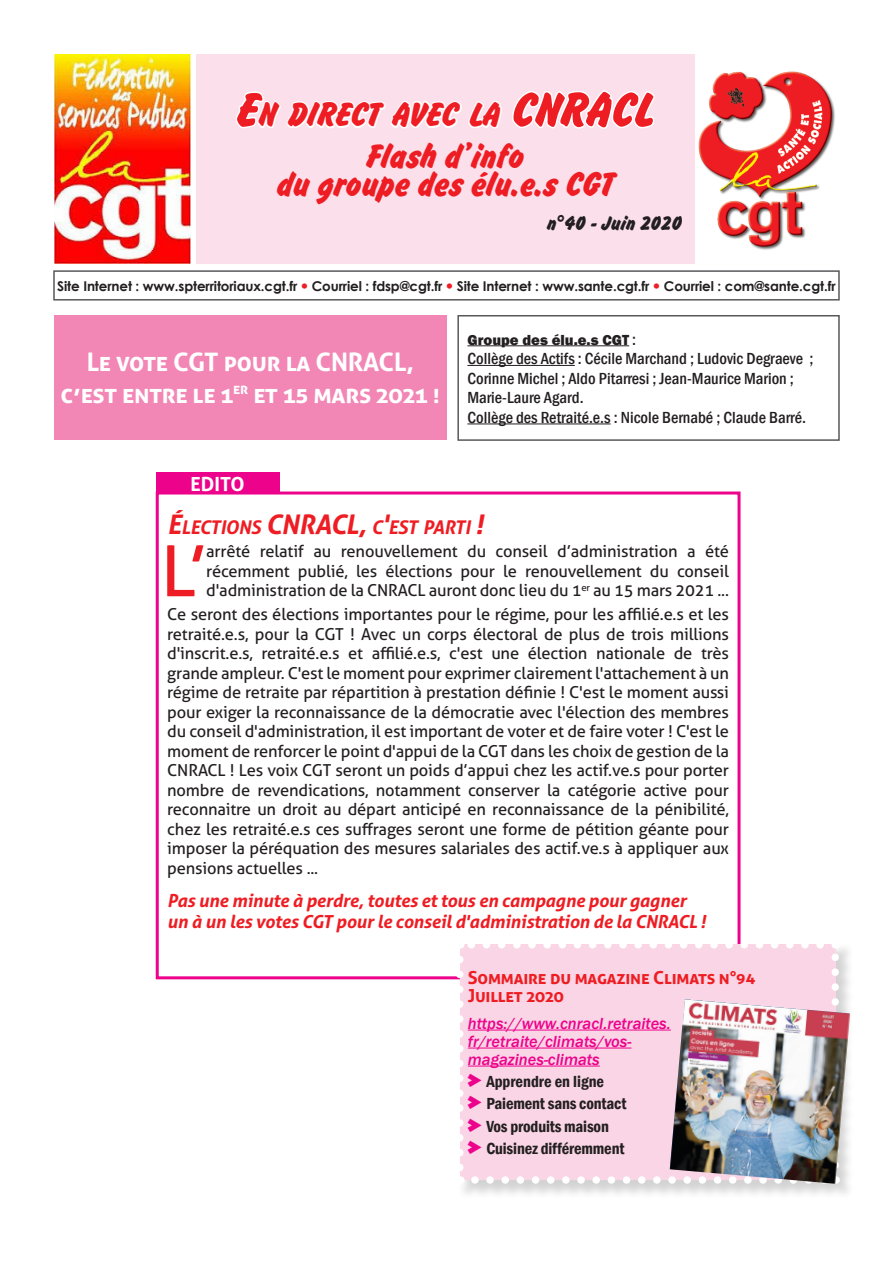
<style>
.page{position:relative;width:893px;height:1263px;background:#fff}
.page>*{position:absolute;margin:0;border:0;box-sizing:border-box;transform-origin:0 0}
.txt_courant{font:70.65px "Aller";color:#ee1d23}
.t1{font:36px/28.5px "Brush Hand New";color:#ee1d23;text-align:center}
.t2{font:35.7px "Brush Hand New";color:#ee1d23}
.accroche_couv{font:700 25.5px/31.5px "Aller";letter-spacing:-.01em;color:#fff;text-align:center}
.t3{font:21px "Brush Hand New";color:#231f20}
.t4{font:700 19.5px "Aller";color:#fff}
.txt_courant-2{font:italic 700 18.9px "Aller";letter-spacing:-.015em;color:#ee1d23}
.txt_courant-3{font:italic 700 18px/21px "Aller";letter-spacing:-.01em;color:#ee1d23}
.txt_encadré{font:700 18px/18px "Aller";letter-spacing:-.01em;color:#ee1d23}
.txt_courant-4{font:16.5px/19.5px "Aller";letter-spacing:-.01em;color:#231f20;text-align:justify}
.t5{font:500 condensed 16.5px/19.5px "Franklin Gothic";color:#231f20}
.appel_de_une{font:italic 500 16.5px/18px "Franklin Gothic";color:#ed028c}
.intertitre{font:600 condensed 16.5px "Franklin Gothic";letter-spacing:-.01em;color:#231f20}
.appel_de_une-2{font:600 condensed 16.5px "Franklin Gothic";color:#231f20}
.t6{font:800 15px "Franklin Gothic";color:#231f20}
.t7{font:700 13.5px "Century Gothic";letter-spacing:-.01em;color:#231f20}
.s1{font-size:51px}
.s2{font-weight:500;font-stretch:condensed;font-size:16.5px}
.s3{font-size:27px}
.s4{font-family:"Arrowstfb";font-weight:400;font-stretch:normal;color:#ed028c}
</style>
<div class="page">
<div style="left:156px;top:491px;width:584px;height:488px;border:3px solid #ed028c"></div>
<img style="left:55px;top:54px;width:135px;height:210px">
<img style="left:698px;top:71px;width:137px;height:179px">
<div style="left:197px;top:54px;width:498px;height:210px;background:#fbdfeb"></div>
<svg style="left:235px;top:91px;width:267px;height:38px"></svg>
<svg style="left:512px;top:90px;width:143px;height:39px"></svg>
<div style="left:53px;top:270px;width:787px;height:31px;border:2px solid #57585a"></div>
<hr style="left:467px;top:345px;width:162px;height:1px;background:#231f20">
<hr style="left:467px;top:365px;width:108px;height:1px;background:#231f20">
<hr style="left:467px;top:423px;width:144px;height:1px;background:#231f20">
<div style="left:457px;top:315px;width:383px;height:126px;border:2px solid #57585a"></div>
<div style="left:54px;top:315px;width:392px;height:125px;background:#f287b6"></div>
<div style="left:156px;top:473px;width:123px;height:21px;background:#ed028c"></div>
<div style="left:457px;top:942px;width:398px;height:258px;background:#231f20;opacity:.2"></div>
<div style="left:460px;top:945px;width:375px;height:235px;background:#fad5e5"></div>
<hr style="left:468px;top:1030px;width:203px;height:1px;background:#ed028c">
<hr style="left:468px;top:1048px;width:163px;height:1px;background:#ed028c">
<hr style="left:468px;top:1066px;width:132px;height:1px;background:#ed028c">
<svg style="left:475px;top:1176px;width:195px;height:8px"></svg>
<svg style="left:467px;top:941px;width:353px;height:7px"></svg>
<svg style="left:456px;top:959px;width:8px;height:225px"></svg>
<svg style="left:831px;top:942px;width:8px;height:57px"></svg>
<img style="left:670px;top:999px;width:180px;height:185px">
<p class="t2" style="left:238px;top:92px;width:418px"><span class="s1">E</span>N DIRECT AVEC LA <span class="s1">CNRACL</span></p>
<p class="t1" style="left:277px;top:141px;width:338px">Flash d’info<br>du groupe des élu.e.s CGT</p>
<p class="t3" style="left:547px;top:210px;width:136px">n°40 - Juin 2020</p>
<p class="t7" style="left:57px;top:275px;width:780px">Site Internet : www.spterritoriaux.cgt.fr Courriel : fdsp@cgt.fr Site Internet : www.sante.cgt.fr Courriel : com@sante.cgt.fr</p>
<p class="accroche_couv" style="left:61px;top:346px;width:381px">Le vote CGT pour la CNRACL, c’est entre le 1<sup>er</sup> et 15 mars 2021 !</p>
<p class="t4" style="left:190px;top:471px;width:56px">EDITO</p>
<p class="t6" style="left:467px;top:330px;width:170px">Groupe des élu.e.s CGT <span class="s2">:</span></p>
<p class="t5" style="left:467px;top:349px;width:347px">Collège des Actifs : Cécile Marchand ; Ludovic Degraeve ;<br>Corinne Michel ; Aldo Pitarresi ; Jean-Maurice Marion ;<br>Marie-Laure Agard.</p>
<p class="t5" style="left:467px;top:407px;width:340px">Collège des Retraité.e.s : Nicole Bernabé ; Claude Barré.</p>
<p class="txt_courant-2" style="left:167px;top:515px;width:318px"><span class="s3">É</span>LECTIONS <span class="s3">CNRACL,</span> C<span class="s3">'</span>EST PAR TI <span class="s3">!</span></p>
<p class="txt_courant" style="left:161px;top:528px;width:47px">L’</p>
<p class="txt_courant-4" style="left:206px;top:542px;width:524px">arrêté relatif au renouvellement du conseil d’administration a été récemment publié, les élections pour le renouvellement du conseil d'administration de la CNRACL auront donc lieu du 1<sup>er</sup> au 15 mars 2021 ...</p>
<p class="txt_courant-4" style="left:167px;top:604px;width:563px">Ce seront des élections importantes pour le régime, pour les affilié.e.s et les retraité.e.s, pour la CGT ! Avec un corps électoral de plus de trois millions d'inscrit.e.s, retraité.e.s et affilié.e.s, c'est une élection nationale de très grande ampleur. C'est le moment pour exprimer clairement l'attachement à un régime de retraite par répartition à prestation définie ! C'est le moment aussi pour exiger la reconnaissance de la démocratie avec l'élection des membres du conseil d'administration, il est important de voter et de faire voter ! C'est le moment de renforcer le point d'appui de la CGT dans les choix de gestion de la CNRACL ! Les voix CGT seront un poids d’appui chez les actif.ve.s pour porter nombre de revendications, notamment conserver la catégorie active pour reconnaitre un droit au départ anticipé en reconnaissance de la pénibilité, chez les retraité.e.s ces suffrages seront une forme de pétition géante pour imposer la péréquation des mesures salariales des actif. ve.s à appliquer aux pensions actuelles ...</p>
<p class="txt_courant-3" style="left:167px;top:890px;width:540px">Pas une minute à perdre, toutes et tous en campagne pour gagner un à un les votes CGT pour le conseil d'administration de la CNRACL !</p>
<p class="txt_encadré" style="left:468px;top:969px;width:290px">Sommaire du magazine Climats n°94<br>Juillet 2020</p>
<p class="appel_de_une" style="left:468px;top:1014px;width:204px">https://www.cnracl.retraites. fr/retraite/climats/vos&shy;magazines-climats</p>
<p class="appel_de_une-2" style="left:468px;top:1070px;width:138px"><span class="s4">p</span> Apprendre en ligne</p>
<p class="intertitre" style="left:468px;top:1093px;width:160px"><span class="s4">p</span> Paiement sans contact</p>
<p class="intertitre" style="left:468px;top:1115px;width:143px"><span class="s4">p</span> Vos produits maison</p>
<p class="intertitre" style="left:468px;top:1137px;width:158px"><span class="s4">p</span> Cuisinez différemment</p>
</div>
